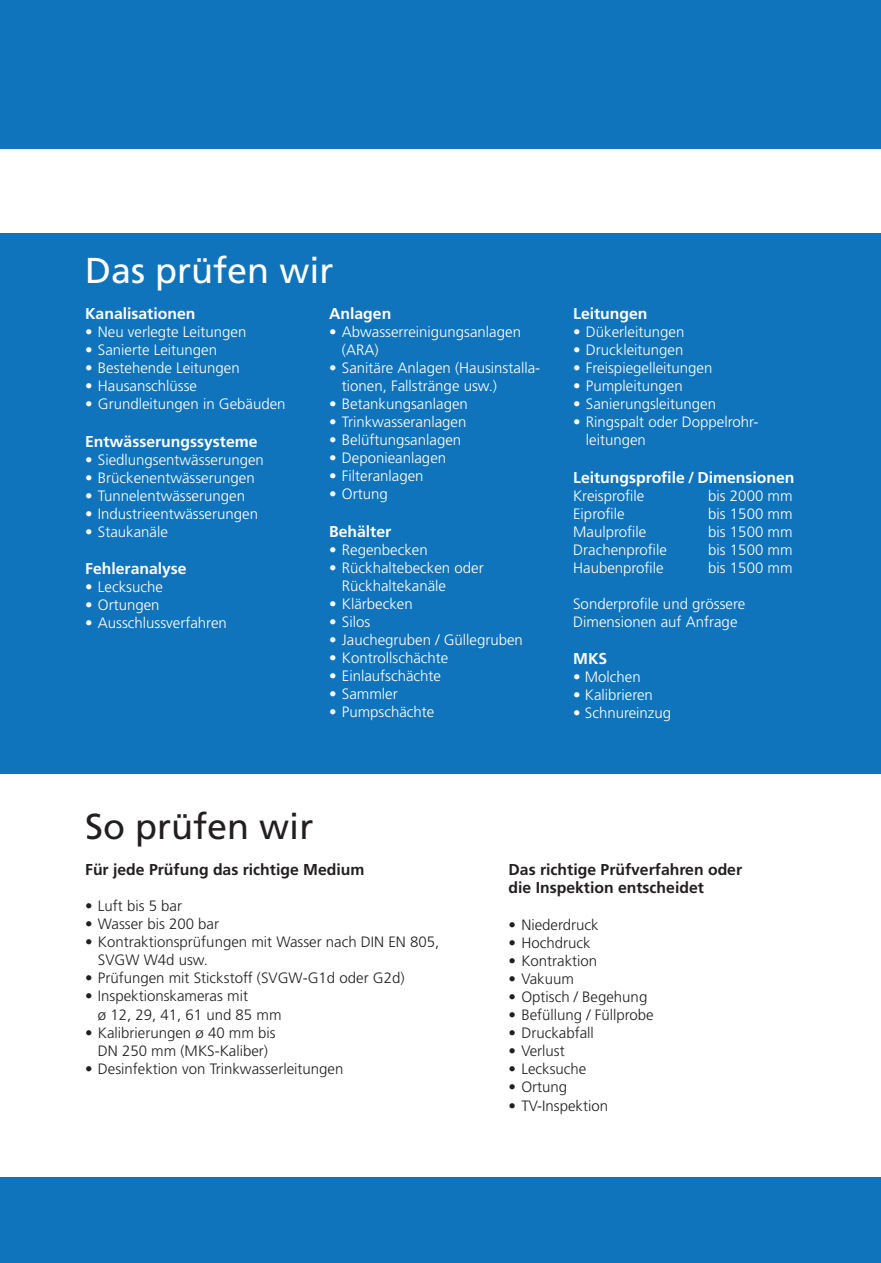
<style>
.page{position:relative;width:881px;height:1263px;background:#fff}
.page>*{position:absolute;margin:0;border:0;box-sizing:border-box;transform-origin:0 0}
.t1{font:36px "Frutiger";color:#fff}
.t2{font:36px "Frutiger";color:#231f20}
.t3{font:700 15.75px "Frutiger";color:#fff}
.t4{font:700 15.75px/18.9px "Frutiger";color:#231f20}
.t5{font:300 15px/18px "Frutiger";color:#fff}
.t6{font:300 15px/18px "Frutiger";color:#231f20}
</style>
<div class="page">
<div style="left:0;top:0;width:880px;height:149px;background:#1074bc"></div>
<div style="left:0;top:1178px;width:880px;height:85px;background:#1074bc"></div>
<div style="left:0;top:234px;width:880px;height:540px;background:#1074bc"></div>
<h1 class="t1" style="left:85px;top:249px;width:250px">Das prüfen wir</h1>
<p class="t3" style="left:85px;top:304px;width:112px">Kanalisationen</p>
<p class="t5" style="left:85px;top:323px;width:163px">• Neu verlegte Leitungen</p>
<p class="t5" style="left:85px;top:341px;width:133px">• Sanierte Leitungen</p>
<p class="t5" style="left:85px;top:359px;width:156px">• Bestehende Leitungen</p>
<p class="t5" style="left:85px;top:377px;width:113px">• Hausanschlüsse</p>
<p class="t5" style="left:85px;top:395px;width:202px">• Grundleitungen in Gebäuden</p>
<p class="t3" style="left:85px;top:432px;width:174px">Entwässerungssysteme</p>
<p class="t5" style="left:85px;top:451px;width:180px">• Siedlungsentwässerungen</p>
<p class="t5" style="left:85px;top:469px;width:171px">• Brückenentwässerungen</p>
<p class="t5" style="left:85px;top:487px;width:161px">• Tunnelentwässerungen</p>
<p class="t5" style="left:85px;top:505px;width:174px">• Industrieentwässerungen</p>
<p class="t5" style="left:85px;top:523px;width:84px">• Staukanäle</p>
<p class="t3" style="left:85px;top:559px;width:103px">Fehleranalyse</p>
<p class="t5" style="left:85px;top:578px;width:79px">• Lecksuche</p>
<p class="t5" style="left:85px;top:596px;width:76px">• Ortungen</p>
<p class="t5" style="left:85px;top:614px;width:143px">• Ausschlussverfahren</p>
<p class="t3" style="left:329px;top:304px;width:64px">Anlagen</p>
<p class="t5" style="left:342px;top:323px;width:180px;text-indent:-13px">• Abwasserreinigungsanlagen (ARA)</p>
<p class="t5" style="left:342px;top:359px;width:200px;text-indent:-13px">• Sanitäre Anlagen (Hausinstalla&shy;tionen, Fallstränge usw.)</p>
<p class="t5" style="left:329px;top:395px;width:140px">• Betankungsanlagen</p>
<p class="t5" style="left:329px;top:413px;width:139px">• Trinkwasseranlagen</p>
<p class="t5" style="left:329px;top:431px;width:133px">• Belüftungsanlagen</p>
<p class="t5" style="left:329px;top:449px;width:118px">• Deponieanlagen</p>
<p class="t5" style="left:329px;top:467px;width:96px">• Filteranlagen</p>
<p class="t5" style="left:329px;top:485px;width:60px">• Ortung</p>
<p class="t3" style="left:329px;top:522px;width:64px">Behälter</p>
<p class="t5" style="left:329px;top:541px;width:100px">• Regenbecken</p>
<p class="t5" style="left:342px;top:559px;width:143px;text-indent:-13px">• Rückhaltebecken oder<br>Rückhaltekanäle</p>
<p class="t5" style="left:329px;top:595px;width:85px">• Klärbecken</p>
<p class="t5" style="left:329px;top:613px;width:43px">• Silos</p>
<p class="t5" style="left:329px;top:631px;width:195px">• Jauchegruben / Güllegruben</p>
<p class="t5" style="left:329px;top:649px;width:121px">• Kontrollschächte</p>
<p class="t5" style="left:329px;top:667px;width:113px">• Einlaufschächte</p>
<p class="t5" style="left:329px;top:685px;width:70px">• Sammler</p>
<p class="t5" style="left:329px;top:703px;width:107px">• Pumpschächte</p>
<p class="t3" style="left:573px;top:304px;width:76px">Leitungen</p>
<p class="t5" style="left:573px;top:323px;width:113px">• Dükerleitungen</p>
<p class="t5" style="left:573px;top:341px;width:112px">• Druckleitungen</p>
<p class="t5" style="left:573px;top:359px;width:141px">• Freispiegelleitungen</p>
<p class="t5" style="left:573px;top:377px;width:111px">• Pumpleitungen</p>
<p class="t5" style="left:573px;top:395px;width:144px">• Sanierungsleitungen</p>
<p class="t5" style="left:585px;top:413px;width:174px;text-indent:-13px">• Ringspalt oder Doppelrohr&shy;leitungen</p>
<p class="t3" style="left:573px;top:468px;width:223px">Leitungsprofile / Dimensionen</p>
<p class="t5" style="left:573px;top:487px;width:73px">Kreisprofile</p>
<p class="t5" style="left:708px;top:487px;width:86px">bis 2000 mm</p>
<p class="t5" style="left:573px;top:505px;width:53px">Eiprofile</p>
<p class="t5" style="left:708px;top:505px;width:86px">bis 1500 mm</p>
<p class="t5" style="left:573px;top:523px;width:75px">Maulprofile</p>
<p class="t5" style="left:708px;top:523px;width:86px">bis 1500 mm</p>
<p class="t5" style="left:573px;top:541px;width:95px">Drachenprofile</p>
<p class="t5" style="left:708px;top:541px;width:86px">bis 1500 mm</p>
<p class="t5" style="left:573px;top:559px;width:92px">Haubenprofile</p>
<p class="t5" style="left:708px;top:559px;width:86px">bis 1500 mm</p>
<p class="t5" style="left:573px;top:595px;width:174px">Sonderprofile und grössere<br>Dimensionen auf Anfrage</p>
<p class="t3" style="left:573px;top:649px;width:36px">MKS</p>
<p class="t5" style="left:573px;top:668px;width:69px">• Molchen</p>
<p class="t5" style="left:573px;top:686px;width:81px">• Kalibrieren</p>
<p class="t5" style="left:573px;top:704px;width:100px">• Schnureinzug</p>
<h1 class="t2" style="left:85px;top:805px;width:230px">So prüfen wir</h1>
<p class="t4" style="left:85px;top:859px;width:281px">Für jede Prüfung das richtige Medium</p>
<p class="t6" style="left:85px;top:897px;width:98px">• Luft bis 5 bar</p>
<p class="t6" style="left:85px;top:915px;width:135px">• Wasser bis 200 bar</p>
<p class="t6" style="left:98px;top:933px;width:343px;text-indent:-13px">• Kontraktionsprüfungen mit Wasser nach DIN EN 805,<br>SVGW W4d usw.</p>
<p class="t6" style="left:85px;top:969px;width:321px">• Prüfungen mit Stickstoff (SVGW-G1d oder G2d)</p>
<p class="t6" style="left:98px;top:987px;width:185px;text-indent:-13px">• Inspektionskameras mit<br>ø 12, 29, 41, 61 und 85 mm</p>
<p class="t6" style="left:85px;top:1023px;width:192px;text-align:center">• Kalibrierungen ø 40 mm bis<br>DN 250 mm (MKS-Kaliber)</p>
<p class="t6" style="left:85px;top:1059px;width:260px">• Desinfektion von Trinkwasserleitungen</p>
<p class="t4" style="left:508px;top:859px;width:235px">Das richtige Prüfverfahren oder die Inspektion entscheidet</p>
<p class="t6" style="left:508px;top:916px;width:91px">• Niederdruck</p>
<p class="t6" style="left:508px;top:934px;width:83px">• Hochdruck</p>
<p class="t6" style="left:508px;top:952px;width:90px">• Kontraktion</p>
<p class="t6" style="left:508px;top:970px;width:67px">• Vakuum</p>
<p class="t6" style="left:508px;top:988px;width:140px">• Optisch / Begehung</p>
<p class="t6" style="left:508px;top:1006px;width:147px">• Befüllung / Füllprobe</p>
<p class="t6" style="left:508px;top:1024px;width:87px">• Druckabfall</p>
<p class="t6" style="left:508px;top:1042px;width:58px">• Verlust</p>
<p class="t6" style="left:508px;top:1060px;width:79px">• Lecksuche</p>
<p class="t6" style="left:508px;top:1078px;width:60px">• Ortung</p>
<p class="t6" style="left:508px;top:1097px;width:101px">• TV-Inspektion</p>
</div>
